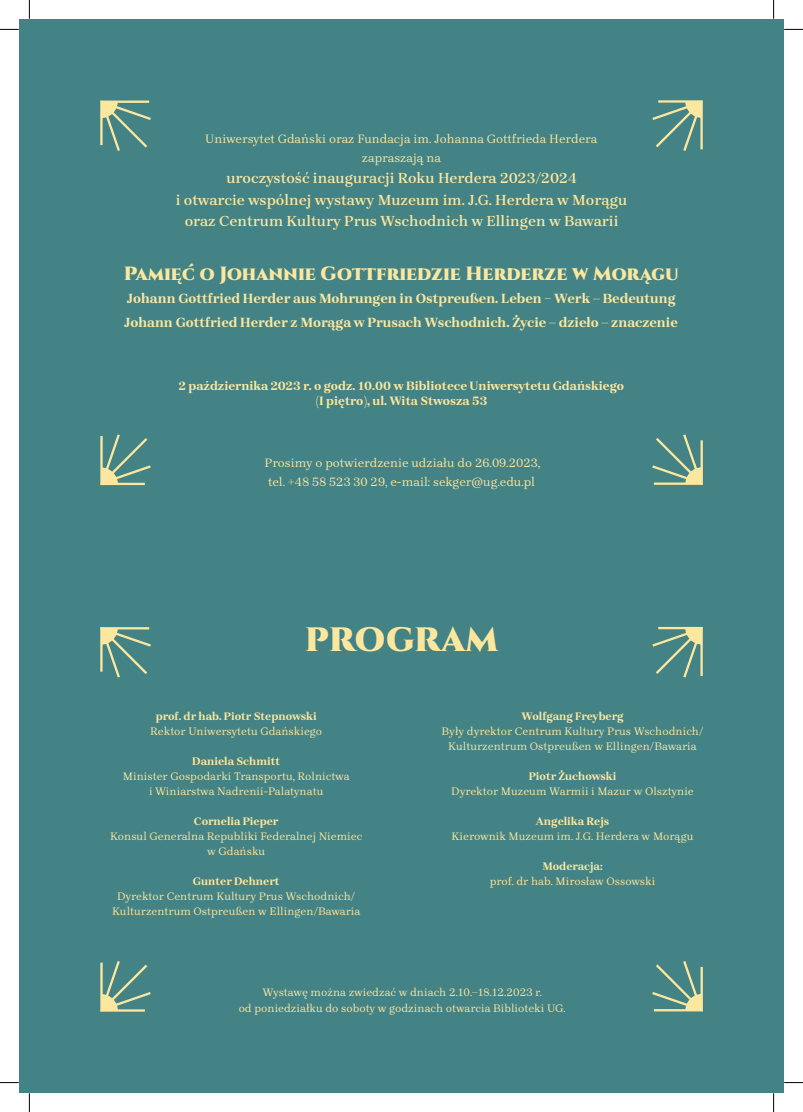
<style>
.page{position:relative;width:803px;height:1112px;background:#fff}
.page>*{position:absolute;margin:0;border:0;box-sizing:border-box;transform-origin:0 0}
.t1{font:900 33.75px "Cinzel";color:#fce79e}
.t2{font:900 19.12px "Cinzel";color:#fce79e}
.t3{font:600 15px "Brygada 1918";color:#fce79e}
.t4{font:700 13.75px "Brygada 1918";color:#fce79e}
.t5{font:12.5px "Brygada 1918";color:#fce79e}
.t6{font:700 12.5px "Brygada 1918";color:#fce79e}
.Styl_akapitowy_1{font:11.25px/15px "Brygada 1918";color:#fce79e;text-align:center}
.Styl_akapitowy_1-2{font:700 11.25px "Brygada 1918";color:#fce79e}
.s1{font-weight:700}
</style>
<div class="page">
<div style="left:19px;top:19px;width:764px;height:1073px;background:#438285"></div>
<svg style="left:100px;top:961px;width:51px;height:51px"></svg>
<svg style="left:100px;top:434px;width:51px;height:52px"></svg>
<svg style="left:652px;top:626px;width:51px;height:52px"></svg>
<svg style="left:652px;top:100px;width:51px;height:51px"></svg>
<svg style="left:652px;top:961px;width:51px;height:51px"></svg>
<svg style="left:652px;top:434px;width:51px;height:51px"></svg>
<svg style="left:100px;top:627px;width:51px;height:51px"></svg>
<svg style="left:100px;top:100px;width:51px;height:51px"></svg>
<svg style="left:0;top:29px;width:19px;height:1px"></svg>
<svg style="left:784px;top:29px;width:19px;height:1px"></svg>
<svg style="left:0;top:1082px;width:19px;height:1px"></svg>
<svg style="left:784px;top:1082px;width:19px;height:1px"></svg>
<svg style="left:29px;top:0;width:1px;height:19px"></svg>
<svg style="left:29px;top:1092px;width:1px;height:19px"></svg>
<svg style="left:773px;top:0;width:1px;height:19px"></svg>
<svg style="left:773px;top:1092px;width:1px;height:19px"></svg>
<p class="t5" style="left:205px;top:132px;width:393px">Uniwersytet Gdański oraz Fundacja im. Johanna Gottfrieda Herdera</p>
<p class="t5" style="left:362px;top:150px;width:81px">zapraszają na</p>
<p class="t3" style="left:226px;top:169px;width:352px">uroczystość inauguracji Roku Herdera 2023/2024</p>
<p class="t3" style="left:176px;top:191px;width:453px">i otwarcie wspólnej wystawy Muzeum im. J.G. Herdera w Morągu</p>
<p class="t3" style="left:185px;top:212px;width:435px">oraz Centrum Kultury Prus Wschodnich w Ellingen w Bawarii</p>
<p class="t2" style="left:124px;top:261px;width:557px">Pamięć o Johannie Gottfriedzie Herderze w Morągu</p>
<p class="t4" style="left:127px;top:291px;width:550px">Johann Gottfried Herder aus Mohrungen in Ostpreußen. Leben − Werk – Bedeutung</p>
<p class="t4" style="left:124px;top:314px;width:555px">Johann Gottfried Herder z Morąga w Prusach Wschodnich. Życie – dzieło – znaczenie</p>
<p class="t6" style="left:179px;top:378px;width:447px">2 października 2023 r. o godz. 10.00 w Bibliotece Uniwersytetu Gdańskiego</p>
<p class="t6" style="left:315px;top:393px;width:173px">(I piętro), ul. Wita Stwosza 53</p>
<p class="t5" style="left:265px;top:455px;width:277px">Prosimy o potwierdzenie udziału do 26.09.2023,</p>
<p class="t5" style="left:268px;top:474px;width:269px">tel. +48 58 523 30 29, e-mail: sekger@ug.edu.pl</p>
<p class="t1" style="left:305px;top:618px;width:195px">PROGRAM</p>
<p class="Styl_akapitowy_1" style="left:150px;top:709px;width:173px"><span class="s1">prof. dr hab. Piotr Stepnowski<br></span>Rektor Uniwersytetu Gdańskiego</p>
<p class="Styl_akapitowy_1-2" style="left:192px;top:754px;width:89px">Daniela Schmitt</p>
<p class="Styl_akapitowy_1" style="left:123px;top:769px;width:228px">Minister Gospodarki Transportu, Rolnictwa i Winiarstwa Nadrenii-Palatynatu</p>
<p class="Styl_akapitowy_1-2" style="left:194px;top:814px;width:86px">Cornelia Pieper</p>
<p class="Styl_akapitowy_1" style="left:110px;top:829px;width:254px">Konsul Generalna Republiki Federalnej Niemiec w Gdańsku</p>
<p class="Styl_akapitowy_1-2" style="left:193px;top:874px;width:88px">Gunter Dehnert</p>
<p class="Styl_akapitowy_1" style="left:112px;top:889px;width:250px">Dyrektor Centrum Kultury Prus Wschodnich/<br>Kulturzentrum Ostpreußen w Ellingen/Bawaria</p>
<p class="Styl_akapitowy_1-2" style="left:521px;top:709px;width:103px">Wolfgang Freyberg</p>
<p class="Styl_akapitowy_1" style="left:442px;top:724px;width:263px">Były dyrektor Centrum Kultury Prus Wschodnich/<br>Kulturzentrum Ostpreußen w Ellingen/Bawaria</p>
<p class="Styl_akapitowy_1-2" style="left:529px;top:769px;width:89px">Piotr Żuchowski</p>
<p class="Styl_akapitowy_1" style="left:451px;top:784px;width:244px">Dyrektor Muzeum Warmii i Mazur w Olsztynie</p>
<p class="Styl_akapitowy_1-2" style="left:536px;top:814px;width:75px">Angelika Rejs</p>
<p class="Styl_akapitowy_1" style="left:452px;top:829px;width:243px">Kierownik Muzeum im. J.G. Herdera w Morągu</p>
<p class="Styl_akapitowy_1-2" style="left:542px;top:859px;width:62px">Moderacja:</p>
<p class="Styl_akapitowy_1" style="left:490px;top:874px;width:167px">prof. dr hab. Mirosław Ossowski</p>
<p class="Styl_akapitowy_1" style="left:262px;top:985px;width:281px">Wystawę można zwiedzać w dniach 2.10.−18.12.2023 r.</p>
<p class="Styl_akapitowy_1" style="left:239px;top:1001px;width:328px">od poniedziałku do soboty w godzinach otwarcia Biblioteki UG.</p>
</div>
